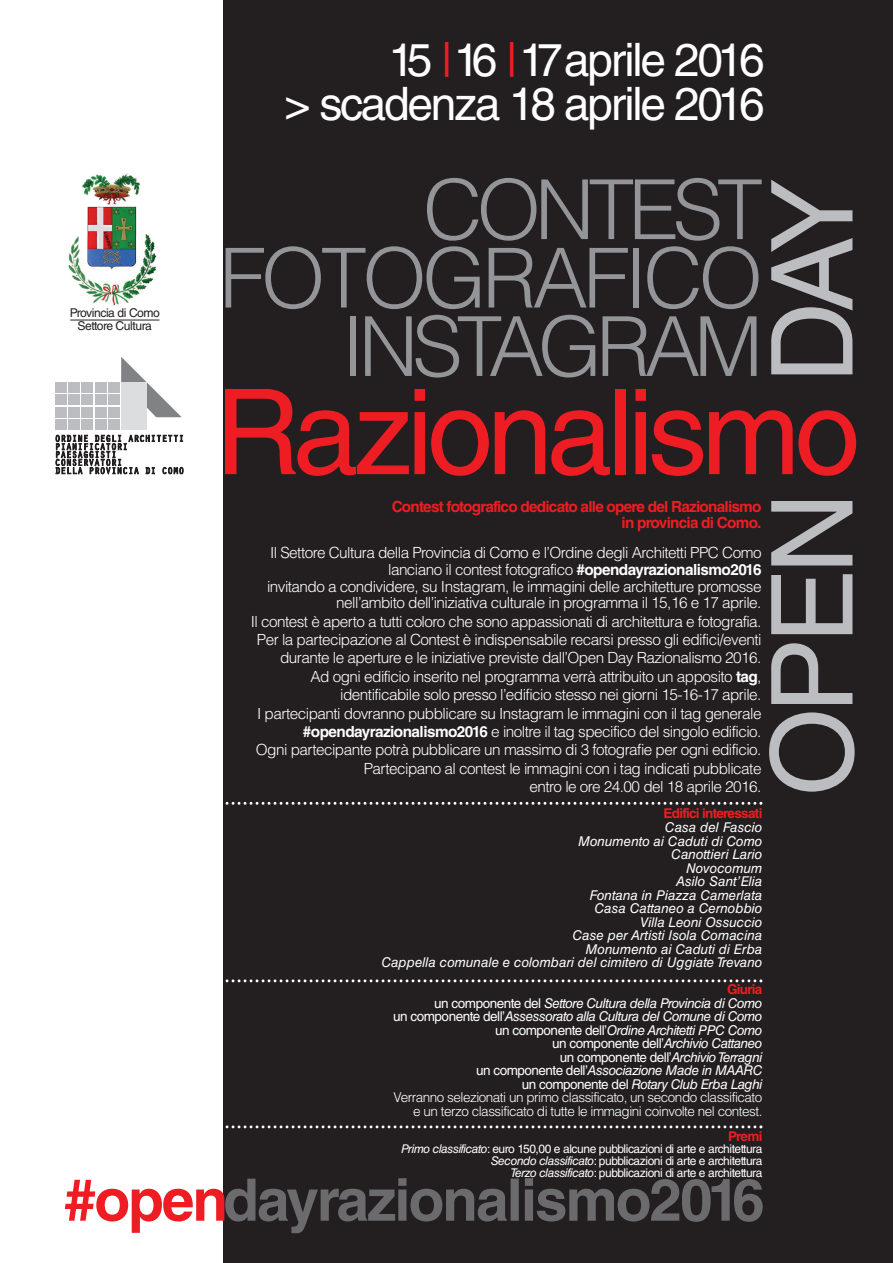
<style>
.page{position:relative;width:893px;height:1263px;background:#fff}
.page>*{position:absolute;margin:0;border:0;box-sizing:border-box;transform-origin:0 0}
.t1{font:118.65px "Helvetica LT Std";letter-spacing:-.05em;color:#ee1d23}
.t2{font:113.1px "Helvetica LT Std";letter-spacing:-.05em;color:#bcbdc0}
.t3{font:300 82.8px/68.4px "Helvetica LT Std";letter-spacing:-.075em;color:#939598;text-align:right}
.t4{font:700 58.65px "Helvetica LT Std";color:#ee1d23}
.t5{font:46.05px/44.2px "Helvetica LT Std";letter-spacing:-.05em;color:#fff;text-align:right}
.t6{font:300 15.3px/18.5px "Helvetica LT Std";letter-spacing:-.035em;color:#fff;text-align:right}
.t7{font:700 15.3px/16.6px "Helvetica LT Std";letter-spacing:-.05em;color:#ee1d23;text-align:right}
.t8{font:italic 13.5px/13.5px "Helvetica LT Std";letter-spacing:-.035em;color:#fff;text-align:right}
.t9{font:italic 13.5px/13.5px "Helvetica LT Std";color:#fff;text-align:right}
.t10{font:700 13.5px "Helvetica LT Std";letter-spacing:-.05em;color:#ee1d23}
.t11{font:12.15px/12.9px "Helvetica LT Std";letter-spacing:-.035em;color:#231f20;text-align:center}
.t12{font:12px/12px "Helvetica LT Std";letter-spacing:-.035em;color:#fff;text-align:right}
.t13{font:9.3px/8.1px "Orator Std";color:#231f20}
.s1{color:#ee1d23}
.s2{font-weight:700}
.s3{font-weight:700;font-style:normal;color:#ee1d23}
.s4{font-style:normal}
.s5{font-weight:300;font-style:normal}
.s6{font-style:italic}
</style>
<div class="page">
<div style="left:224px;top:0;width:669px;height:1263px;background:#231f20"></div>
<img style="left:68px;top:173px;width:89px;height:133px">
<div style="left:55px;top:382px;width:12px;height:11px;background:#bcbdc0"></div>
<div style="left:68px;top:382px;width:12px;height:11px;background:#bcbdc0"></div>
<div style="left:81px;top:382px;width:12px;height:11px;background:#bcbdc0"></div>
<div style="left:95px;top:382px;width:11px;height:11px;background:#bcbdc0"></div>
<div style="left:108px;top:382px;width:12px;height:11px;background:#bcbdc0"></div>
<div style="left:55px;top:394px;width:12px;height:11px;background:#bcbdc0"></div>
<div style="left:68px;top:394px;width:12px;height:11px;background:#bcbdc0"></div>
<div style="left:81px;top:394px;width:12px;height:11px;background:#bcbdc0"></div>
<div style="left:95px;top:394px;width:11px;height:11px;background:#bcbdc0"></div>
<div style="left:108px;top:394px;width:12px;height:11px;background:#bcbdc0"></div>
<div style="left:55px;top:407px;width:12px;height:10px;background:#bcbdc0"></div>
<div style="left:68px;top:407px;width:12px;height:10px;background:#bcbdc0"></div>
<div style="left:81px;top:407px;width:12px;height:10px;background:#bcbdc0"></div>
<div style="left:95px;top:407px;width:11px;height:10px;background:#bcbdc0"></div>
<div style="left:108px;top:407px;width:12px;height:10px;background:#bcbdc0"></div>
<div style="left:55px;top:419px;width:12px;height:11px;background:#bcbdc0"></div>
<div style="left:68px;top:419px;width:12px;height:11px;background:#bcbdc0"></div>
<div style="left:81px;top:419px;width:12px;height:11px;background:#bcbdc0"></div>
<div style="left:95px;top:419px;width:11px;height:11px;background:#bcbdc0"></div>
<div style="left:108px;top:419px;width:12px;height:11px;background:#bcbdc0"></div>
<svg style="left:121px;top:357px;width:61px;height:61px"></svg>
<div style="left:121px;top:382px;width:25px;height:48px;background:#dcdddf"></div>
<hr style="left:70px;top:320px;width:89px;height:1px;background:#231f20">
<svg style="left:225px;top:1178px;width:424px;height:55px"></svg>
<svg style="left:682px;top:1179px;width:81px;height:43px"></svg>
<svg style="left:223px;top:802px;width:539px;height:3px"></svg>
<svg style="left:223px;top:979px;width:539px;height:3px"></svg>
<svg style="left:223px;top:1125px;width:539px;height:3px"></svg>
<p class="t11" style="left:70px;top:307px;width:92px">Provincia di Como<br>Settore Cultura</p>
<p class="t13" style="left:55px;top:434px;width:131px">ORDINE DEGLI ARCHITETTI<br>PIANIFICATORI<br>PAESAGGISTI<br>CONSERVATORI<br>DELLA PROVINCIA DI COMO</p>
<h3 class="t5" style="left:284px;top:42px;width:482px">15 <span class="s1">|</span>16 <span class="s1">|</span>17aprile 2016<br>&gt; scadenza 18 aprile 2016</h3>
<h3 class="t3" style="left:219px;top:184px;width:545px">CONTEST<br>FOTOGRAFICO<br>INSTAGRAM</h3>
<h2 class="t2" style="left:771px;top:796px;width:619px;rotate:-90deg">OPEN DAY</h2>
<h1 class="t1" style="left:215px;top:389px;width:647px">Razionalismo</h1>
<p class="t7" style="left:392px;top:499px;width:371px">Contest fotografico dedicato alle opere del Razionalismo in provincia di Como.</p>
<p class="t6" style="left:267px;top:546px;width:496px;line-height:16.6px">Il Settore Cultura della Provincia di Como e l’Ordine degli Architetti PPC Como lanciano il contest fotografico <span class="s2">#opendayrazionalismo2016<br></span>invitando a condividere, su Instagram, le immagini delle architetture promosse nell’ambito dell’iniziativa culturale in programma il 15,16 e 17 aprile.</p>
<p class="t6" style="left:251px;top:613px;width:512px">Il contest è aperto a tutti coloro che sono appassionati di architettura e fotografia.<br>Per la partecipazione al Contest è indispensabile recarsi presso gli edifici/eventi durante le aperture e le iniziative previste dall’Open Day Razionalismo 2016.<br>Ad ogni edificio inserito nel programma verrà attribuito un apposito <span class="s2">tag</span>, identificabile solo presso l’edificio stesso nei giorni 15-16-17 aprile.<br>I partecipanti dovranno pubblicare su Instagram le immagini con il tag generale <span class="s2">#opendayrazionalismo2016</span> e inoltre il tag specifico del singolo edificio.<br>Ogni partecipante potrà pubblicare un massimo di 3 fotografie per ogni edificio.<br>Partecipano al contest le immagini con i tag indicati pubblicate<br>entro le ore 24.00 del 18 aprile 2016.</p>
<h3 class="t4" style="left:64px;top:1178px;width:166px">#open</h3>
<p class="t10" style="left:664px;top:809px;width:100px">Edifici interessati</p>
<p class="t9" style="left:381px;top:822px;width:383px">Casa del Fascio<br>Monumento ai Caduti di Como<br>Canottieri Lario<br>Novocomum<br>Asilo Sant’Elia<br>Fontana in Piazza Camerlata<br>Casa Cattaneo a Cernobbio<br>Villa Leoni Ossuccio<br>Case per Artisti Isola Comacina<br>Monumento ai Caduti di Erba<br>Cappella comunale e colombari del cimitero di Uggiate Trevano</p>
<p class="t8" style="left:393px;top:984px;width:371px"><span class="s3">Giuria<br></span><span class="s4">un componente del</span> Settore Cultura della Provincia di Como<br><span class="s4">un componente dell’</span>Assessorato alla Cultura del Comune di Como <span class="s4">un componente dell’</span>Ordine Architetti PPC Como<br><span class="s4">un componente dell’</span>Archivio Cattaneo<br><span class="s4">un componente dell’</span>ArchivioTerragni<br><span class="s4">un componente dell’</span>Associazione Made in MAARC<br><span class="s4">un componente del</span> Rotary Club Erba Laghi<br><span class="s5">Verranno selezionati un primo classificato, un secondo classificato e un terzo classificato di tutte le immagini coinvolte nel contest.</span></p>
<p class="t10" style="left:728px;top:1131px;width:36px">Premi</p>
<p class="t12" style="left:401px;top:1144px;width:363px"><span class="s6">Primo classificato</span>: euro 150,00 e alcune pubblicazioni di arte e architettura<br><span class="s6">Secondo classificato</span>: pubblicazioni di arte e architettura<br><span class="s6">Terzo classificato</span>: pubblicazioni di arte e architettura</p>
</div>
